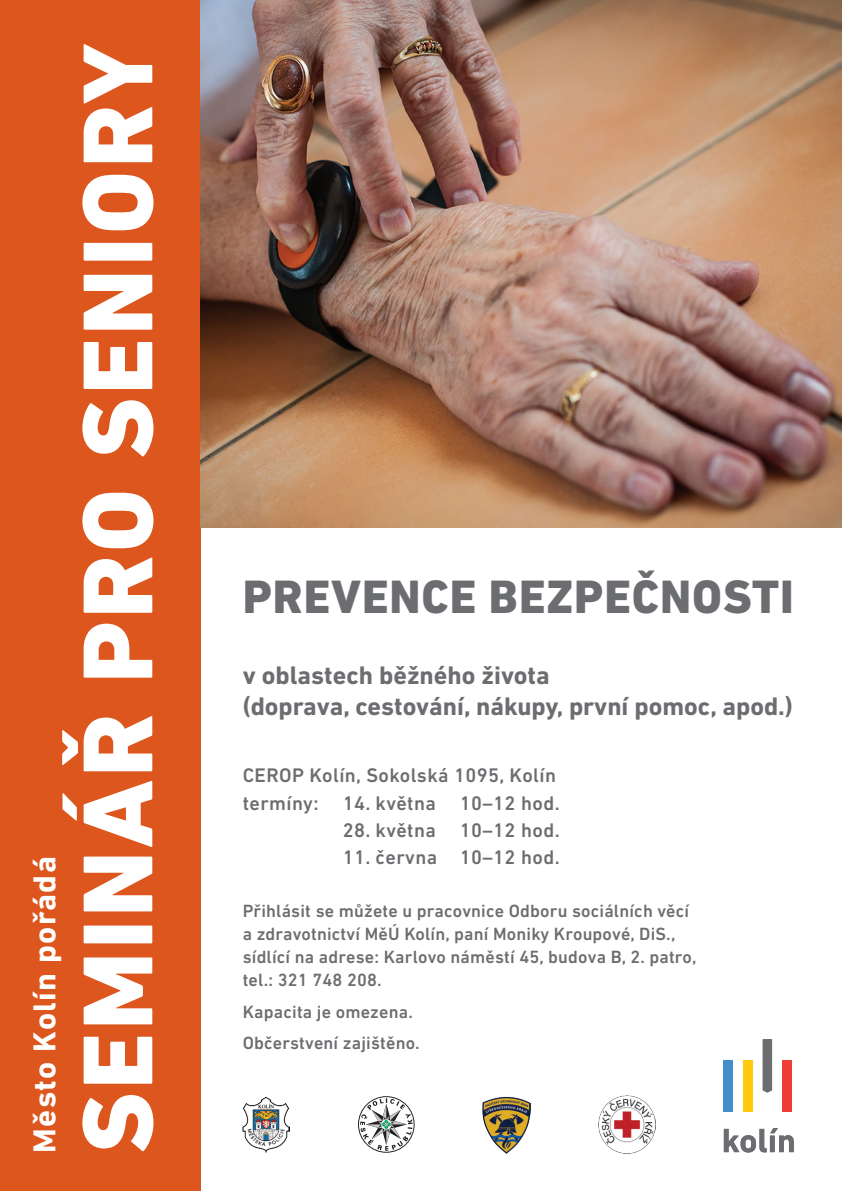
<style>
.page{position:relative;width:842px;height:1191px;background:#fff}
.page>*{position:absolute;margin:0;border:0;box-sizing:border-box;transform-origin:0 0}
.t1{font:800 101px "DIN Next LT Pro";letter-spacing:.03em;color:#fff}
.t2{font:800 47.6px "DIN Next LT Pro";letter-spacing:.02em;color:#6c6d70}
.t3{font:700 32.3px "DIN Next LT Pro";letter-spacing:.04em;color:#fff}
.t4{font:700 25.8px/31px "DIN Next LT Pro";color:#6c6d70}
.t5{font:500 20px "DIN Next LT Pro";letter-spacing:.02em;color:#6c6d70}
.t6{font:500 18px/23px "DIN Next LT Pro";letter-spacing:.01em;color:#6c6d70}
</style>
<div class="page">
<div style="left:0;top:0;width:200px;height:1191px;background:#dd561d"></div>
<img style="left:200px;top:0;width:642px;height:527px">
<svg style="left:358px;top:1096px;width:57px;height:56px"></svg>
<img style="left:243px;top:1097px;width:47px;height:55px">
<img style="left:598px;top:1095px;width:58px;height:58px">
<svg style="left:724px;top:1128px;width:70px;height:24px"></svg>
<div style="left:724px;top:1060px;width:9px;height:52px;background:#448dcb"></div>
<div style="left:743px;top:1060px;width:9px;height:52px;background:#feca0a"></div>
<div style="left:782px;top:1060px;width:9px;height:52px;background:#ee3e35"></div>
<svg style="left:763px;top:1039px;width:9px;height:53px"></svg>
<img style="left:483px;top:1096px;width:47px;height:57px">
<p class="t1" style="left:58px;top:1153px;width:1111px;rotate:-90deg">SEMINÁŘ PRO SENIORY</p>
<p class="t3" style="left:26px;top:1152px;width:298px;rotate:-90deg">Město Kolín pořádá</p>
<p class="t2" style="left:243px;top:569px;width:553px">PREVENCE BEZPEČNOSTI</p>
<p class="t4" style="left:243px;top:659px;width:552px">v oblastech běžného života<br>(doprava, cestování, nákupy, první pomoc, apod.)</p>
<p class="t5" style="left:243px;top:763px;width:315px">CEROP Kolín, Sokolská 1095, Kolín</p>
<p class="t5" style="left:243px;top:791px;width:318px">termíny: 14. května 10–12 hod.</p>
<p class="t5" style="left:343px;top:818px;width:218px">28. května 10–12 hod.</p>
<p class="t5" style="left:343px;top:846px;width:218px">11. června 10–12 hod.</p>
<p class="t6" style="left:243px;top:899px;width:455px">Přihlásit se můžete u pracovnice Odboru sociálních věcí a zdravotnictví MěÚ Kolín, paní Moniky Kroupové, DiS., sídlící na adrese: Karlovo náměstí 45, budova B, 2. patro, tel.: 321 748 208.</p>
<p class="t6" style="left:243px;top:1000px;width:172px">Kapacita je omezena.</p>
<p class="t6" style="left:243px;top:1031px;width:179px">Občerstvení zajištěno.</p>
</div>
